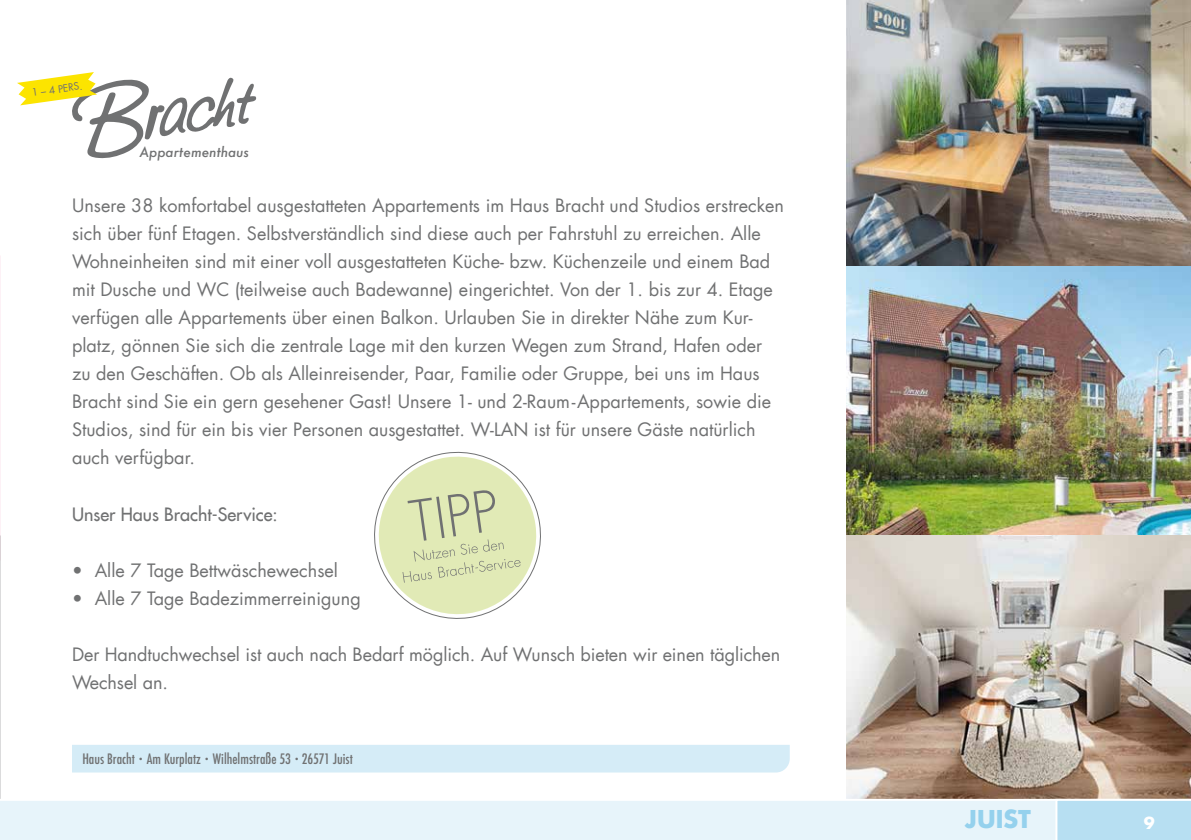
<style>
.page{position:relative;width:1191px;height:840px;background:#fff}
.page>*{position:absolute;margin:0;border:0;box-sizing:border-box;transform-origin:0 0}
.t1{font:700 24px "Futura LT";color:#95d1ed}
.t2{font:18px/28px "Futura LT";color:#707172}
.t3{font:18px "Futura LT";color:#707172}
.t4{font:700 16px "Futura LT";color:#fff}
.t5{font:500 condensed 14px "Futura";color:#707172}
.t6{font:italic 500 13.4px "Futura";color:#707172}
.t7{font:10px "Futura LT";color:#707172}
.s1{font-size:8px}
</style>
<div class="page">
<img style="left:846px;top:0;width:345px;height:266px">
<img style="left:846px;top:266px;width:345px;height:269px">
<div style="left:72px;top:745px;width:717px;height:27px;background:#d5ecf7"></div>
<img style="left:846px;top:535px;width:345px;height:263px">
<img style="left:0;top:255px;width:1px;height:305px">
<img style="left:0;top:535px;width:1px;height:272px">
<svg style="left:17px;top:72px;width:239px;height:86px"></svg>
<svg style="left:0;top:798px;width:1055px;height:41px;background:#e8f4f9"></svg>
<svg style="left:1055px;top:798px;width:136px;height:41px;background:#bbdff0"></svg>
<svg style="left:374px;top:451px;width:167px;height:168px"></svg>
<p class="t7" style="left:31px;top:86px;width:53px;rotate:-8deg">1 – 4 PERS.</p>
<p class="t6" style="left:140px;top:143px;width:111px">Appartementhaus</p>
<p class="t2" style="left:72px;top:191px;width:713px">Unsere 38 komfortabel ausgestatteten Appartements im Haus Bracht und Studios erstrecken sich über fünf Etagen. Selbstverständlich sind diese auch per Fahrstuhl zu erreichen. Alle Wohneinheiten sind mit einer voll ausgestatteten Küche- bzw. Küchenzeile und einem Bad mit Dusche und WC (teilweise auch Badewanne) eingerichtet. Von der 1. bis zur 4. Etage verfügen alle Appartements über einen Balkon. Urlauben Sie in direkter Nähe zum Kur&shy;platz, gönnen Sie sich die zentrale Lage mit den kurzen Wegen zum Strand, Hafen oder zu den Geschäften. Ob als Alleinreisender, Paar, Familie oder Gruppe, bei uns im Haus Bracht sind Sie ein gern gesehener Gast! Unsere 1- und 2-Raum-Appartements, sowie die Studios, sind für ein bis vier Personen ausgestattet. W-LAN ist für unsere Gäste natürlich auch verfügbar.</p>
<p class="t3" style="left:72px;top:502px;width:207px">Unser Haus Bracht-Service:</p>
<p class="t2" style="left:72px;top:556px;width:267px">• Alle 7 Tage Bettwäschewechsel</p>
<p class="t2" style="left:72px;top:584px;width:290px">• Alle 7 Tage Badezimmerreinigung</p>
<p class="t2" style="left:72px;top:640px;width:710px">Der Handtuchwechsel ist auch nach Bedarf möglich. Auf Wunsch bieten wir einen täglichen<br>Wechsel an.</p>
<p class="t5" style="left:82px;top:749px;width:272px">Haus Bracht <span class="s1">•</span> Am Kurplatz <span class="s1">•</span> Wilhelmstraße 53 <span class="s1">•</span> 26571 Juist</p>
<h1 class="t1" style="left:965px;top:803px;width:67px">JUIST</h1>
<p class="t4" style="left:1143px;top:811px;width:12px">9</p>
</div>
